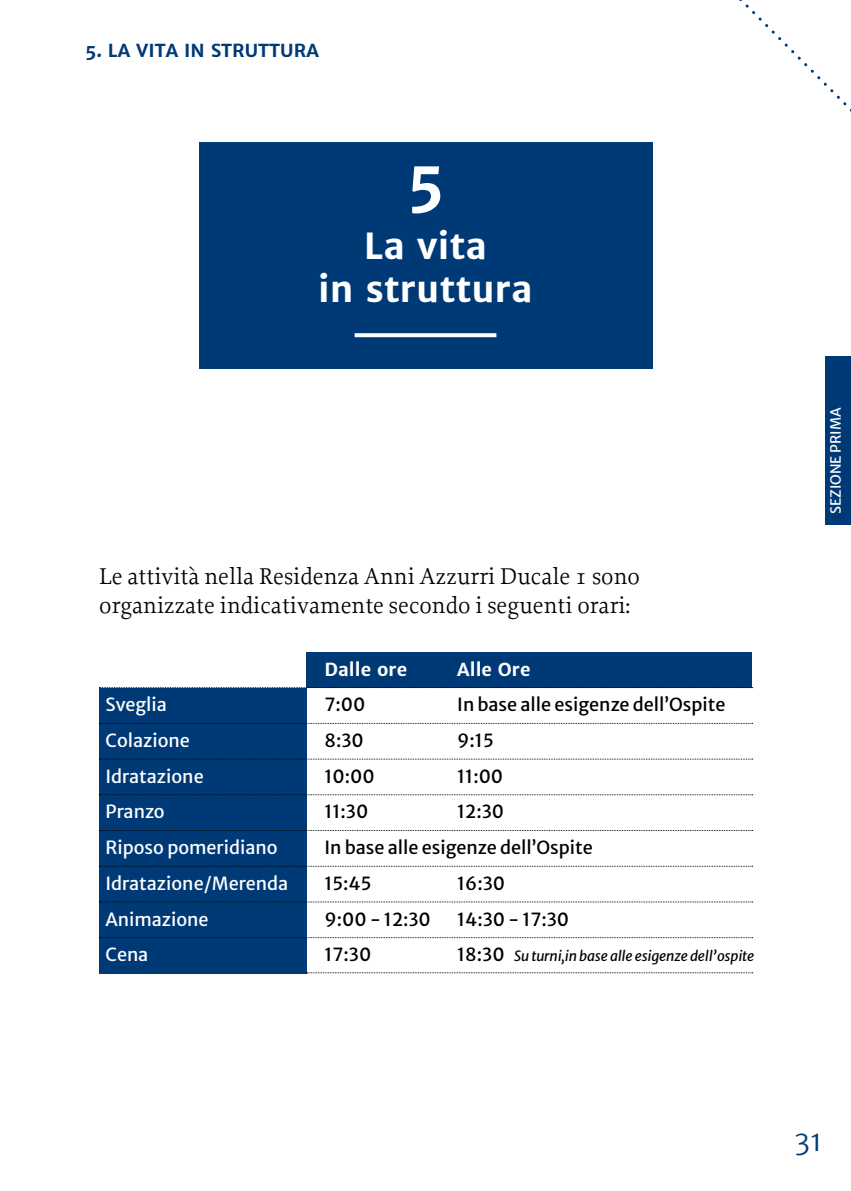
<style>
.page{position:relative;width:851px;height:1191px;background:#fff}
.page>*{position:absolute;margin:0;border:0;box-sizing:border-box;transform-origin:0 0}
.t1{font:60px "Merriweather Sans Bold 2";color:#fff}
.t2{font:36px/43.2px "Merriweather Sans Bold 2";color:#fff;text-align:center}
.t3{font:300 28px "Merriweather Sans";color:#003a76}
.t4{font:24px/28.8px "Proforma";color:#000}
.t5{font:18px/35.8px "Merriweather Sans";color:#000}
.t6{font:18px/35.6px "Merriweather Sans";color:#fff}
.t7{font:18px "Merriweather Sans Regular 2";color:#fff}
.t8{font:18px "Merriweather Sans Bold 2";color:#003a76}
.t9{font:18px "Merriweather Sans Bold 2";color:#fff}
.t10{font:italic 14px "Merriweather Sans";letter-spacing:-.015em;color:#000}
.t11{font:14px "Merriweather Sans";color:#fff}
</style>
<div class="page">
<svg style="left:652px;top:0;width:199px;height:203px"></svg>
<div style="left:824px;top:356px;width:26px;height:168px;background:#003a76"></div>
<div style="left:198px;top:142px;width:454px;height:227px;background:#003a76"></div>
<svg style="left:354px;top:333px;width:142px;height:4px"></svg>
<div style="left:99px;top:688px;width:208px;height:35px;background:#003a76"></div>
<div style="left:307px;top:652px;width:444px;height:35px;background:#003a76"></div>
<div style="left:99px;top:723px;width:208px;height:36px;background:#003a76"></div>
<div style="left:99px;top:759px;width:208px;height:35px;background:#003a76"></div>
<div style="left:99px;top:795px;width:208px;height:35px;background:#003a76"></div>
<div style="left:99px;top:830px;width:208px;height:36px;background:#003a76"></div>
<div style="left:99px;top:866px;width:208px;height:35px;background:#003a76"></div>
<div style="left:99px;top:902px;width:208px;height:35px;background:#003a76"></div>
<div style="left:99px;top:938px;width:208px;height:35px;background:#003a76"></div>
<svg style="left:99px;top:723px;width:653px;height:1px"></svg>
<svg style="left:99px;top:687px;width:653px;height:1px"></svg>
<svg style="left:99px;top:758px;width:653px;height:1px"></svg>
<svg style="left:99px;top:794px;width:653px;height:1px"></svg>
<svg style="left:99px;top:830px;width:653px;height:1px"></svg>
<svg style="left:99px;top:866px;width:653px;height:1px"></svg>
<svg style="left:99px;top:901px;width:653px;height:1px"></svg>
<svg style="left:99px;top:937px;width:653px;height:1px"></svg>
<svg style="left:306px;top:972px;width:446px;height:1px"></svg>
<p class="t8" style="left:85px;top:38px;width:235px">5. LA VITA IN STRUTTURA</p>
<h1 class="t1" style="left:406px;top:142px;width:39px">5</h1>
<h2 class="t2" style="left:318px;top:224px;width:216px">La vita<br>in struttura</h2>
<h3 class="t4" style="left:99px;top:561px;width:542px">Le attività nella Residenza Anni Azzurri Ducale 1 sono organizzate indicativamente secondo i seguenti orari:</h3>
<p class="t6" style="left:105px;top:685px;width:63px">Sveglia</p>
<p class="t6" style="left:105px;top:720px;width:174px">Colazione<br>Idratazione<br>Pranzo<br>Riposo pomeridiano</p>
<p class="t7" style="left:105px;top:867px;width:184px">Idratazione/Merenda</p>
<p class="t6" style="left:105px;top:899px;width:105px">Animazione<br>Cena</p>
<p class="t9" style="left:324px;top:657px;width:84px">Dalle ore</p>
<p class="t9" style="left:457px;top:657px;width:75px">Alle Ore</p>
<p class="t5" style="left:324px;top:685px;width:42px">7:00</p>
<p class="t5" style="left:457px;top:685px;width:270px">In base alle esigenze dell’Ospite</p>
<p class="t5" style="left:324px;top:720px;width:41px">8:30</p>
<p class="t5" style="left:457px;top:720px;width:38px">9:15</p>
<p class="t5" style="left:324px;top:756px;width:52px">10:00</p>
<p class="t5" style="left:457px;top:756px;width:47px">11:00</p>
<p class="t5" style="left:324px;top:792px;width:45px">11:30</p>
<p class="t5" style="left:324px;top:792px;width:270px;text-indent:133px">12:30<br>In base alle esigenze dell’Ospite</p>
<p class="t5" style="left:324px;top:863px;width:48px">15:45</p>
<p class="t5" style="left:457px;top:863px;width:49px">16:30</p>
<p class="t5" style="left:324px;top:899px;width:108px">9:00 - 12:30</p>
<p class="t5" style="left:457px;top:899px;width:113px">14:30 - 17:30</p>
<p class="t5" style="left:324px;top:935px;width:48px">17:30</p>
<p class="t5" style="left:457px;top:935px;width:49px">18:30</p>
<p class="t10" style="left:514px;top:943px;width:241px">Su turni,in base alle esigenze dell’ospite</p>
<p class="t11" style="left:823px;top:514px;width:108px;rotate:-90deg">SEZIONE PRIMA</p>
<h3 class="t3" style="left:794px;top:1123px;width:30px">31</h3>
</div>
